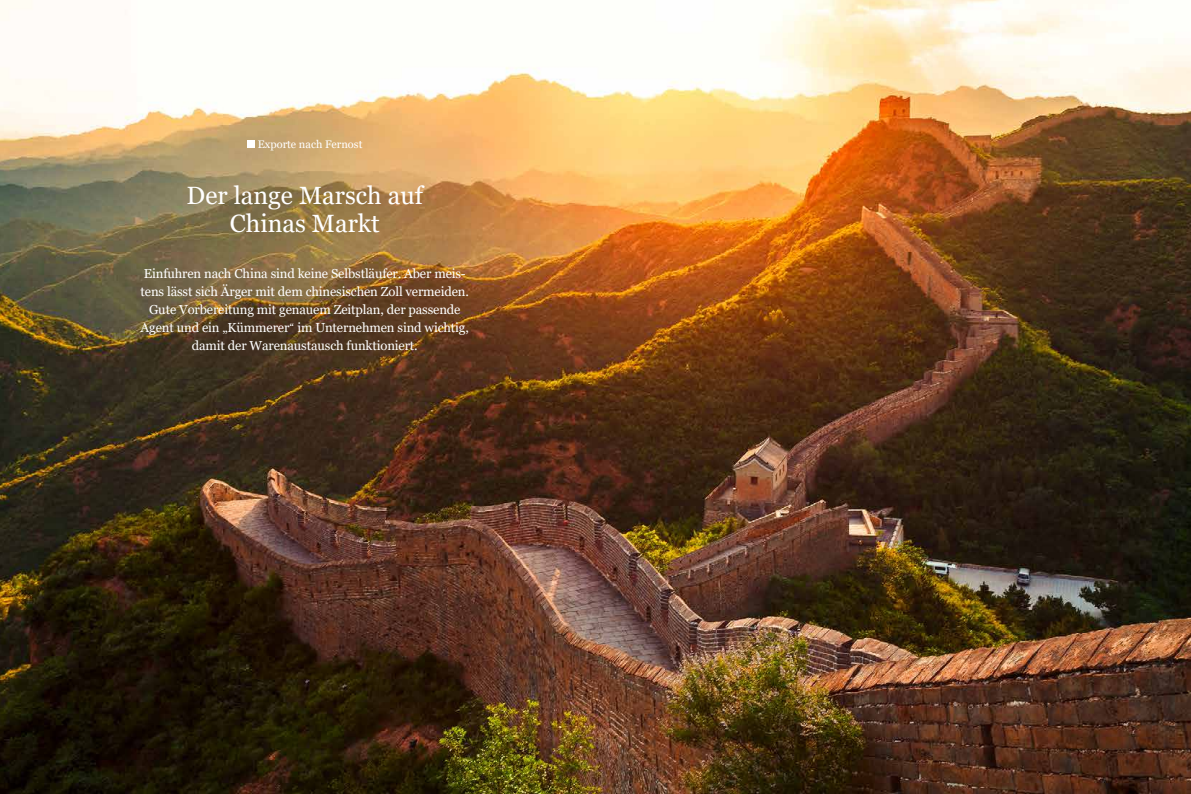
<style>
.page{position:relative;width:1191px;height:794px;background:#fff}
.page>*{position:absolute;margin:0;border:0;box-sizing:border-box;transform-origin:0 0}
.t1{font:25px/28px "Georgia";color:#fff;text-align:center}
.t2{font:13px/18px "Georgia";letter-spacing:-.01em;color:#fff;text-align:center}
.t3{font:11px "Georgia";color:#fff}
.s1{font-family:"Franklin Gothic"}
</style>
<div class="page">
<img style="left:0;top:0;width:1191px;height:794px">
<div style="left:247px;top:140px;width:8px;height:8px;background:#fff"></div>
<p class="t3" style="left:258px;top:138px;width:106px">Exporte nach Fernost</p>
<h1 class="t1" style="left:187px;top:182px;width:238px">Der lange Marsch auf<br>Chinas Markt</h1>
<p class="t2" style="left:141px;top:265px;width:330px">Einfuhren nach China sind keine Selbstläufer. Aber meis&shy;tens lässt sich Ärger mit dem chinesischen Zoll vermeiden.<br>Gute Vorbereitung mit genauem Zeitplan, der passende Agent und ein „Kümmerer<span class="s1">“</span> im Unternehmen sind wichtig, damit der Warenaustausch funktioniert.</p>
</div>
